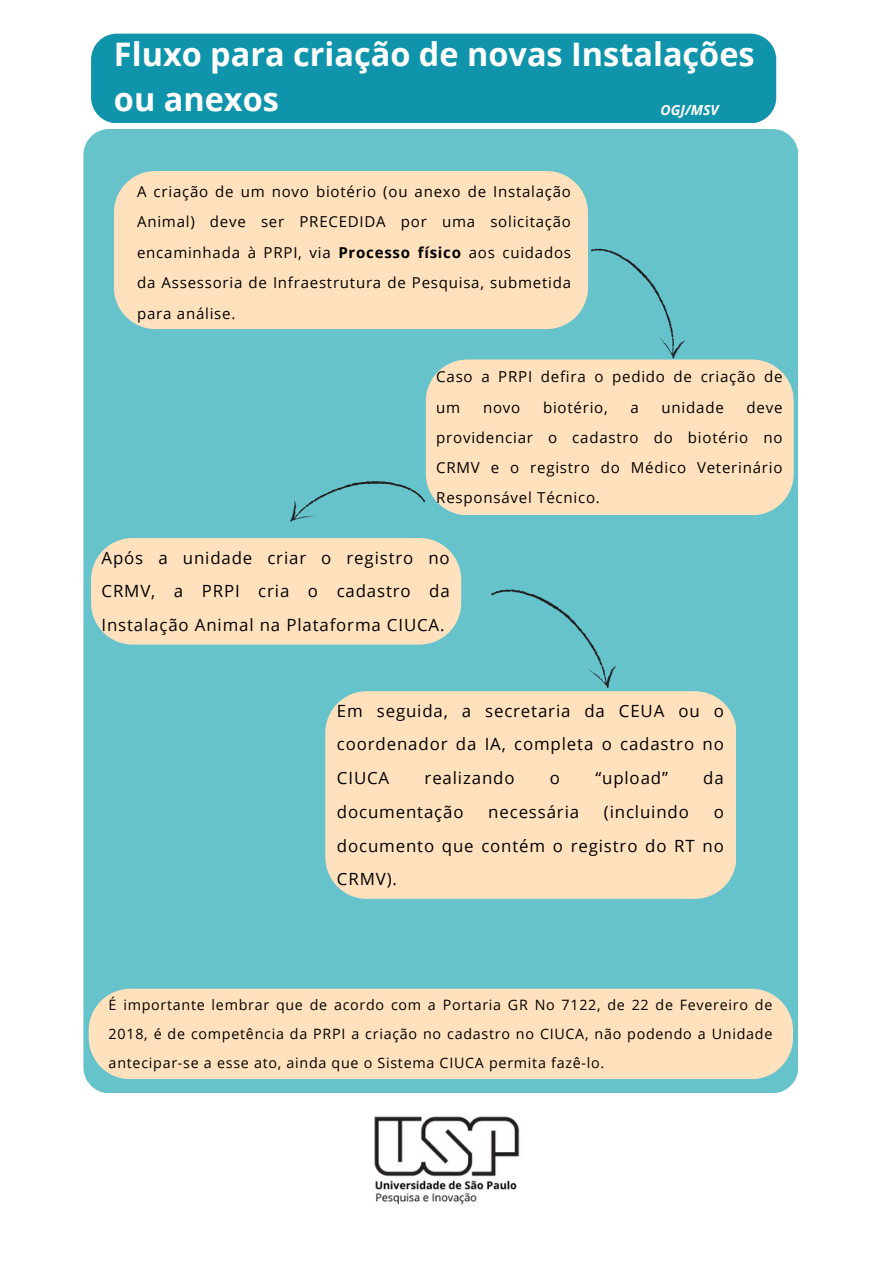
<style>
.page{position:relative;width:894px;height:1264px;background:#fff}
.page>*{position:absolute;margin:0;border:0;box-sizing:border-box;transform-origin:0 0}
.t1{font:700 32.4px/45px "Open Sans";color:#fff}
.t2{font:16.8px/33.8px "Open Sans";letter-spacing:.05em;color:#000;text-align:justify}
.t3{font:15.15px/30.2px "Open Sans";letter-spacing:.05em;color:#000}
.t4{font:15px/30.5px "Open Sans";letter-spacing:.05em;color:#000;text-align:justify}
.t5{font:14.25px/28.7px "Open Sans";letter-spacing:.05em;color:#000;text-align:justify}
.t6{font:italic 700 13.95px "Open Sans";color:#fff}
.s1{font-weight:700}
</style>
<div class="page">
<div style="left:83px;top:129px;width:715px;height:963px;background:#66c2cb;border-radius:26px"></div>
<img style="left:374px;top:1116px;width:146px;height:89px">
<div style="left:91px;top:34px;width:685px;height:89px;background:#1094ab;border-radius:26px"></div>
<svg style="left:587px;top:235px;width:98px;height:124px"></svg>
<div style="left:114px;top:171px;width:473px;height:158px;background:#ffe1be"></div>
<div style="left:425px;top:359px;width:368px;height:156px;background:#ffe1be;border-radius:42px"></div>
<svg style="left:290px;top:481px;width:135px;height:41px"></svg>
<div style="left:91px;top:538px;width:370px;height:106px;background:#ffe1be"></div>
<svg style="left:491px;top:589px;width:125px;height:99px"></svg>
<div style="left:325px;top:691px;width:410px;height:207px;background:#ffe1be"></div>
<div style="left:89px;top:988px;width:703px;height:91px;background:#ffe1be;border-radius:42px"></div>
<h3 class="t1" style="left:114px;top:31px;width:642px">Fluxo para criação de novas Instalações ou anexos</h3>
<p class="t6" style="left:660px;top:100px;width:60px">OGJ/MSV</p>
<p class="t4" style="left:137px;top:176px;width:435px">A criação de um novo biotério (ou anexo de Instalação Animal) deve ser PRECEDIDA por uma solicitação encaminhada à PRPI, via <span class="s1">Processo físico</span> aos cuidados da Assessoria de Infraestrutura de Pesquisa, submetida para análise.</p>
<p class="t3" style="left:436px;top:361px;width:347px">Caso a PRPI defira o pedido de criação de um</p>
<p class="t3" style="left:483px;top:391px;width:39px">novo</p>
<p class="t3" style="left:543px;top:391px;width:66px">biotério,</p>
<p class="t3" style="left:630px;top:391px;width:10px">a</p>
<p class="t3" style="left:661px;top:391px;width:64px">unidade</p>
<p class="t3" style="left:436px;top:391px;width:347px;text-align:justify;text-indent:310px">deve providenciar o cadastro do biotério no CRMV e o registro do Médico Veterinário Responsável Técnico.</p>
<p class="t2" style="left:101px;top:540px;width:349px">Após a unidade criar o registro no CRMV, a PRPI cria o cadastro da Instalação Animal na Plataforma CIUCA.</p>
<p class="t2" style="left:337px;top:693px;width:388px">Em seguida, a secretaria da CEUA ou o coordenador da IA, completa o cadastro no CIUCA</p>
<p class="t2" style="left:424px;top:760px;width:91px">realizando</p>
<p class="t2" style="left:549px;top:760px;width:12px">o</p>
<p class="t2" style="left:595px;top:760px;width:74px">“upload”</p>
<p class="t2" style="left:703px;top:760px;width:22px">da</p>
<p class="t2" style="left:337px;top:794px;width:128px">documentação</p>
<p class="t2" style="left:488px;top:794px;width:92px">necessária</p>
<p class="t2" style="left:603px;top:794px;width:86px">(incluindo</p>
<p class="t2" style="left:337px;top:794px;width:388px;text-indent:376px">o documento que contém o registro do RT no CRMV).</p>
<p class="t5" style="left:109px;top:990px;width:665px">É importante lembrar que de acordo com a Portaria GR No 7122, de 22 de Fevereiro de 2018, é de competência da PRPI a criação no cadastro no CIUCA, não podendo a Unidade antecipar-se a esse ato, ainda que o Sistema CIUCA permita fazê-lo.</p>
</div>
